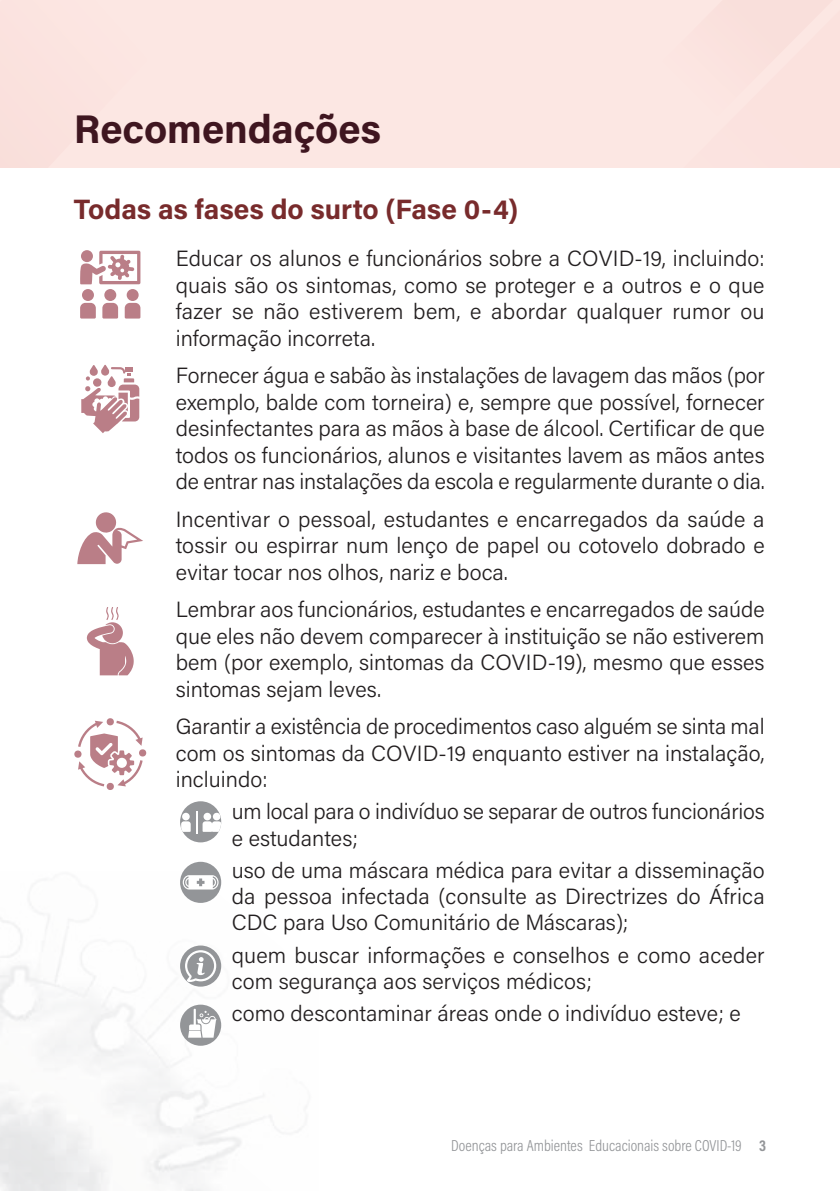
<style>
.page{position:relative;width:840px;height:1191px;background:#fff}
.page>*{position:absolute;margin:0;border:0;box-sizing:border-box;transform-origin:0 0}
.t1{font:700 40px "Acumin Pro";letter-spacing:-.005em;color:#3f1620}
.t2{font:700 28px "Acumin Pro";letter-spacing:-.005em;color:#782b2c}
.t3{font:300 22px/26.4px "Acumin Pro";color:#231f20;text-align:justify}
.t4{font:300 16px "Acumin Pro Cond";color:#939598}
.s1{font-family:"Myriad Pro";font-weight:400}
.s2{font-weight:700}
</style>
<div class="page">
<div style="left:0;top:0;width:839px;height:168px;background:#fce7e3"></div>
<div style="left:82px;top:289px;width:12px;height:12px;background:#ba7e87;border-radius:50%"></div>
<svg style="left:80px;top:303px;width:16px;height:15px"></svg>
<div style="left:104px;top:289px;width:12px;height:12px;background:#ba7e87;border-radius:50%"></div>
<svg style="left:102px;top:303px;width:16px;height:15px"></svg>
<div style="left:127px;top:289px;width:11px;height:12px;background:#ba7e87;border-radius:50%"></div>
<svg style="left:125px;top:303px;width:15px;height:15px"></svg>
<svg style="left:80px;top:251px;width:60px;height:33px"></svg>
<svg style="left:81px;top:365px;width:58px;height:68px"></svg>
<svg style="left:77px;top:512px;width:66px;height:52px"></svg>
<svg style="left:87px;top:607px;width:47px;height:68px"></svg>
<svg style="left:74px;top:718px;width:72px;height:72px"></svg>
<div style="left:180px;top:801px;width:41px;height:41px;background:#939598;border-radius:50%"></div>
<svg style="left:181px;top:812px;width:9px;height:20px"></svg>
<svg style="left:196px;top:811px;width:25px;height:22px"></svg>
<div style="left:180px;top:861px;width:41px;height:42px;background:#939598;border-radius:50%"></div>
<svg style="left:183px;top:875px;width:35px;height:14px"></svg>
<div style="left:180px;top:945px;width:41px;height:41px;background:#939598;border-radius:50%"></div>
<svg style="left:185px;top:950px;width:31px;height:32px"></svg>
<div style="left:180px;top:1004px;width:41px;height:41px;background:#939598;border-radius:50%"></div>
<svg style="left:188px;top:1008px;width:28px;height:29px"></svg>
<h1 class="t1" style="left:74px;top:101px;width:309px">Recomendações</h1>
<p class="t2" style="left:74px;top:190px;width:446px">Todas as fases do surto (Fase 0-4)</p>
<p class="t3" style="left:176px;top:244px;width:590px">Educar os alunos e funcionários sobre a COVID-19, incluindo: quais são os sintomas, como se proteger e a outros e o que fazer se não estiverem bem, e abordar qualquer rumor ou informação incorreta.</p>
<p class="t3" style="left:176px;top:361px;width:590px">Fornecer água e sabão às instalações de lavagem das mãos (por exemplo, balde com torneira) e, sempre que possível, fornecer desinfectantes para as mãos à base de álcool. Certificar de que todos os funcionários, alunos e visitantes lavem as mãos antes de entrar nas instalações da escola e regularmente durante o dia.</p>
<p class="t3" style="left:176px;top:505px;width:590px">Incentivar o pessoal, estudantes e encarregados da saúde a tossir ou espirrar num lenço de papel ou cotovelo dobrado e evitar tocar nos olhos, nariz e boca.</p>
<p class="t3" style="left:176px;top:595px;width:590px">Lembrar aos funcionários, estudantes e encarregados de saúde que eles não devem comparecer à instituição se não estiverem bem (por exemplo, sintomas da COVID-19), mesmo que esses sintomas sejam leves.</p>
<p class="t3" style="left:176px;top:712px;width:590px">Garantir a existência de procedimentos caso alguém se sinta mal com os sintomas da COVID-19 enquanto estiver na instalação, incluindo:</p>
<p class="t3" style="left:232px;top:797px;width:534px;text-indent:-32px"><span class="s1">–</span> um local para o indivíduo se separar de outros funcionários e estudantes;</p>
<p class="t3" style="left:232px;top:856px;width:534px;text-indent:-32px"><span class="s1">–</span> uso de uma máscara médica para evitar a disseminação da pessoa infectada (consulte as Directrizes do África CDC para Uso Comunitário de Máscaras);</p>
<p class="t3" style="left:232px;top:940px;width:534px;text-indent:-32px"><span class="s1">–</span> quem buscar informações e conselhos e como aceder com segurança aos serviços médicos;</p>
<p class="t3" style="left:200px;top:999px;width:542px"><span class="s1">–</span> como descontaminar áreas onde o indivíduo esteve; e</p>
<p class="t4" style="left:451px;top:1135px;width:316px">Doenças para Ambientes Educacionais sobre COVID-19 <span class="s2">3</span></p>
</div>
